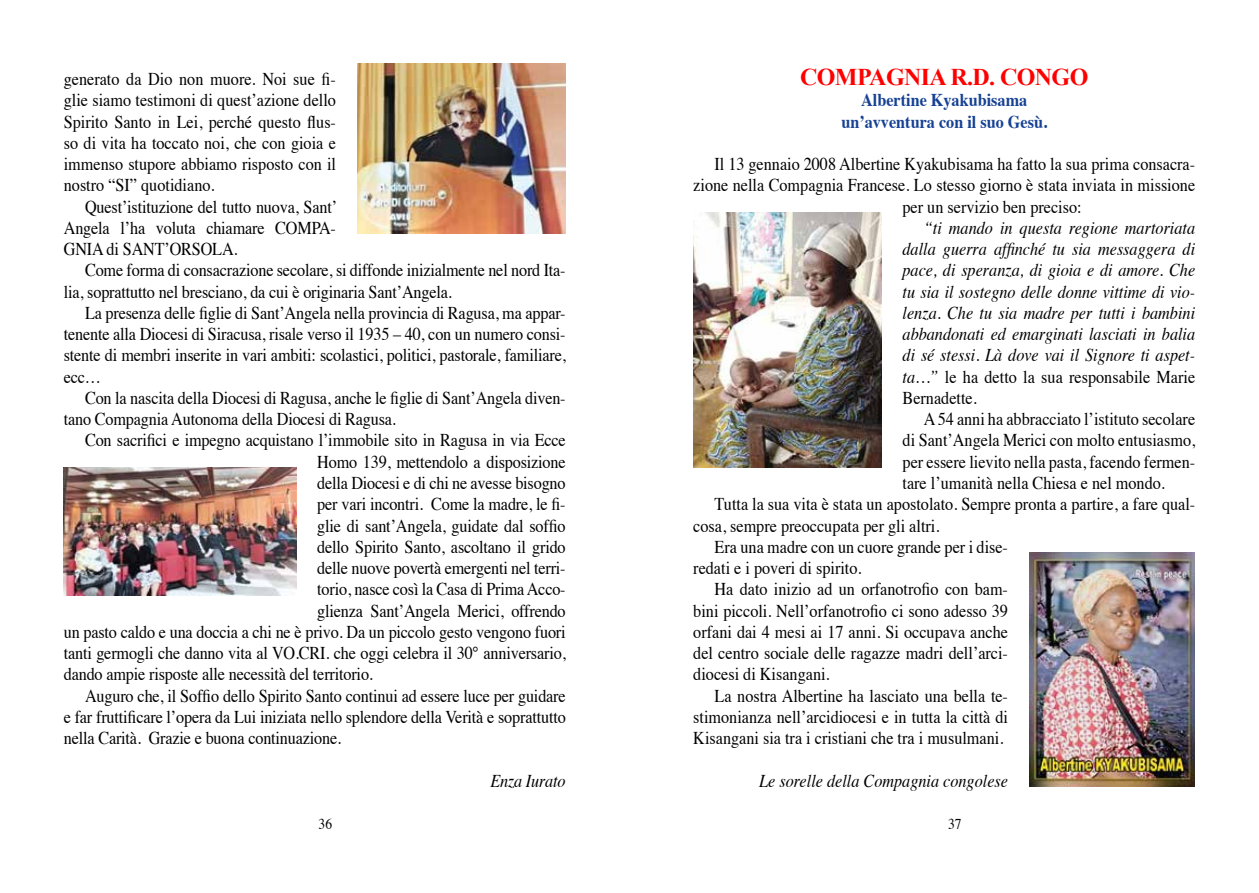
<style>
.page{position:relative;width:1259px;height:893px;background:#fff}
.page>*{position:absolute;margin:0;border:0;box-sizing:border-box;transform-origin:0 0}
.t1{font:700 24px "Times New Roman";letter-spacing:-.025em;color:#f00}
.t2{font:18px/21.3px "Times";letter-spacing:-.01em;color:#000;text-align:justify;scale:.9 1}
.t3{font:italic 18px/21.3px "Times";color:#000;text-align:justify;scale:.9 1}
.t4{font:700 18px/21.3px "Times";color:#164194;text-align:center;scale:.9 1}
.t5{font:15px "Times";color:#000;scale:.9 1}
.s1{font-style:normal}
</style>
<div class="page">
<img style="left:357px;top:64px;width:209px;height:170px">
<img style="left:693px;top:213px;width:188px;height:255px">
<img style="left:1029px;top:553px;width:165px;height:234px">
<img style="left:64px;top:468px;width:232px;height:127px">
<p class="t2" style="left:64px;top:67px;width:304px">generato da Dio non muore. Noi sue fi&shy;glie siamo testimoni di quest’azione dello Spirito Santo in Lei, perché questo flus&shy;so di vita ha toccato noi, che con gioia e immenso stupore abbiamo risposto con il nostro “SI” quotidiano.</p>
<p class="t2" style="left:64px;top:194px;width:305px;text-indent:21px">Quest’istituzione del tutto nuova, Sant’ Angela l’ha voluta chiamare COMPA-GNIA di SANT’ORSOLA.</p>
<p class="t2" style="left:64px;top:258px;width:559px;text-indent:21px">Come forma di consacrazione secolare, si diffonde inizialmente nel nord Ita&shy;lia, soprattutto nel bresciano, da cui è originaria Sant’Angela.</p>
<p class="t2" style="left:64px;top:301px;width:559px;text-indent:21px">La presenza delle figlie di Sant’Angela nella provincia di Ragusa, ma appar&shy;tenente alla Diocesi di Siracusa, risale verso il 1935 – 40, con un numero consi&shy;stente di membri inserite in vari ambiti: scolastici, politici, pastorale, familiare, ecc…</p>
<p class="t2" style="left:64px;top:386px;width:559px;text-indent:21px">Con la nascita della Diocesi di Ragusa, anche le figlie di Sant’Angela diven&shy;tano Compagnia Autonoma della Diocesi di Ragusa.</p>
<p class="t2" style="left:85px;top:428px;width:535px">Con sacrifici e impegno acquistano l’immobile sito in Ragusa in via Ecce</p>
<p class="t2" style="left:317px;top:449px;width:277px">Homo 139, mettendolo a disposizione</p>
<p class="t2" style="left:317px;top:471px;width:277px">della Diocesi e di chi ne avesse bisogno</p>
<p class="t2" style="left:317px;top:492px;width:277px">per vari incontri. Come la madre, le fi-</p>
<p class="t2" style="left:317px;top:513px;width:277px">glie di sant’Angela, guidate dal soffio</p>
<p class="t2" style="left:317px;top:535px;width:277px">dello Spirito Santo, ascoltano il grido</p>
<p class="t2" style="left:317px;top:556px;width:277px">delle nuove povertà emergenti nel terri-</p>
<p class="t2" style="left:317px;top:577px;width:277px">torio, nasce così la Casa di Prima Acco-</p>
<p class="t2" style="left:317px;top:598px;width:277px">glienza Sant’Angela Merici, offrendo</p>
<p class="t2" style="left:64px;top:620px;width:559px">un pasto caldo e una doccia a chi ne è privo. Da un piccolo gesto vengono fuori</p>
<p class="t2" style="left:64px;top:641px;width:559px">tanti germogli che danno vita al VO.CRI. che oggi celebra il 30° anniversario,</p>
<p class="t2" style="left:64px;top:662px;width:345px">dando ampie risposte alle necessità del territorio.</p>
<p class="t2" style="left:85px;top:683px;width:535px">Auguro che, il Soffio dello Spirito Santo continui ad essere luce per guidare</p>
<p class="t2" style="left:64px;top:705px;width:559px">e far fruttificare l’opera da Lui iniziata nello splendore della Verità e soprattutto</p>
<p class="t2" style="left:64px;top:726px;width:310px">nella Carità. Grazie e buona continuazione.</p>
<p class="t3" style="left:490px;top:769px;width:85px">Enza Iurato</p>
<h1 class="t1" style="left:800px;top:60px;width:290px">COMPAGNIA R.D. CONGO</h1>
<p class="t4" style="left:841px;top:88px;width:230px">Albertine Kyakubisama un’avventura con il suo Gesù.</p>
<p class="t2" style="left:714px;top:152px;width:535px">Il 13 gennaio 2008 Albertine Kyakubisama ha fatto la sua prima consacra-</p>
<p class="t2" style="left:693px;top:173px;width:559px">zione nella Compagnia Francese. Lo stesso giorno è stata inviata in missione</p>
<p class="t2" style="left:902px;top:194px;width:200px">per un servizio ben preciso:</p>
<p class="t3" style="left:902px;top:216px;width:327px;text-indent:21px">“ti mando in questa regione martoriata dalla guerra affinché tu sia messaggera di pace, di speranza, di gioia e di amore. Che tu sia il sostegno delle donne vittime di vio&shy;lenza. Che tu sia madre per tutti i bambini abbandonati ed emarginati lasciati in balia di sé stessi. Là dove vai il Signore ti aspet&shy;ta…” <span class="s1">le ha detto la sua responsabile Marie Bernadette.</span></p>
<p class="t2" style="left:924px;top:407px;width:303px">A 54 anni ha abbracciato l’istituto secolare</p>
<p class="t2" style="left:902px;top:428px;width:327px">di Sant’Angela Merici con molto entusiasmo,</p>
<p class="t2" style="left:902px;top:449px;width:327px">per essere lievito nella pasta, facendo fermen-</p>
<p class="t2" style="left:902px;top:471px;width:293px">tare l’umanità nella Chiesa e nel mondo.</p>
<p class="t2" style="left:714px;top:492px;width:535px">Tutta la sua vita è stata un apostolato. Sempre pronta a partire, a fare qual-</p>
<p class="t2" style="left:693px;top:513px;width:275px">cosa, sempre preoccupata per gli altri.</p>
<p class="t2" style="left:714px;top:535px;width:327px">Era una madre con un cuore grande per i dise-</p>
<p class="t2" style="left:693px;top:556px;width:188px">redati e i poveri di spirito.</p>
<p class="t2" style="left:714px;top:577px;width:327px">Ha dato inizio ad un orfanotrofio con bam-</p>
<p class="t2" style="left:693px;top:598px;width:351px">bini piccoli. Nell’orfanotrofio ci sono adesso 39</p>
<p class="t2" style="left:693px;top:620px;width:351px">orfani dai 4 mesi ai 17 anni. Si occupava anche</p>
<p class="t2" style="left:693px;top:641px;width:351px">del centro sociale delle ragazze madri dell’arci-</p>
<p class="t2" style="left:693px;top:662px;width:153px">diocesi di Kisangani.</p>
<p class="t2" style="left:714px;top:683px;width:327px">La nostra Albertine ha lasciato una bella te-</p>
<p class="t2" style="left:693px;top:705px;width:351px">stimonianza nell’arcidiocesi e in tutta la città di</p>
<p class="t2" style="left:693px;top:726px;width:346px">Kisangani sia tra i cristiani che tra i musulmani.</p>
<p class="t3" style="left:759px;top:769px;width:278px">Le sorelle della Compagnia congolese</p>
<p class="t5" style="left:319px;top:810px;width:16px">36</p>
<p class="t5" style="left:948px;top:810px;width:16px">37</p>
</div>
